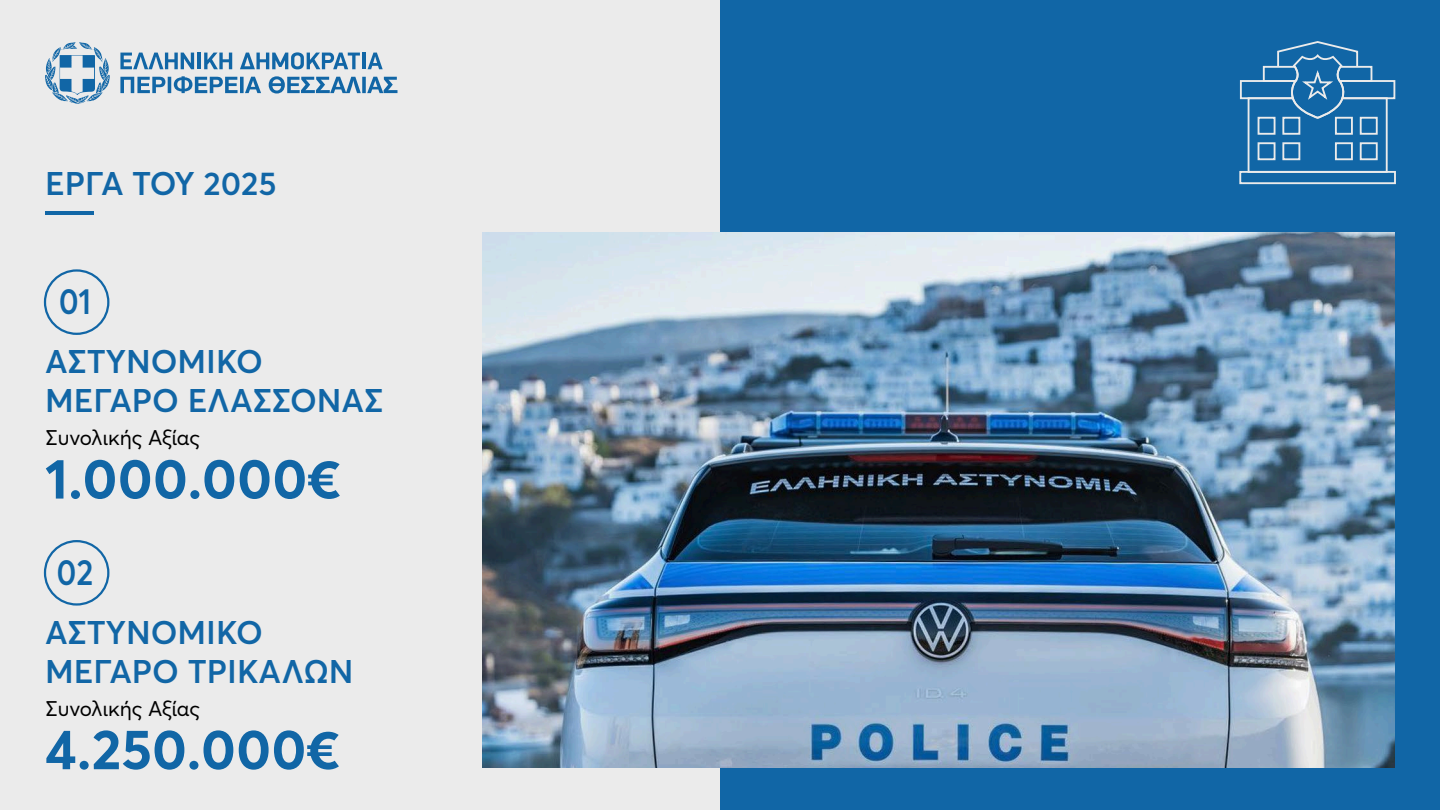
<style>
.page{position:relative;width:1440px;height:810px;background:#ebebeb}
.page>*{position:absolute;margin:0;border:0;box-sizing:border-box;transform-origin:0 0}
.t1{font:700 55.8px "Averta";color:#1166a6}
.t2{font:600 36px "Averta";color:#1166a6;scale:.88 1}
.t3{font:600 32.4px/38.8px "Averta";color:#1166a6}
.t4{font:21px "Averta";letter-spacing:-.015em;color:#000}
</style>
<div class="page">
<div style="left:720px;top:0;width:720px;height:810px;background:#1166a6"></div>
<div style="left:1239px;top:171px;width:157px;height:13px;border:2px solid #ebebeb"></div>
<svg style="left:1239px;top:41px;width:157px;height:133px"></svg>
<div style="left:44px;top:269px;width:65px;height:66px;border:2px solid #1166a6;border-radius:50%"></div>
<div style="left:44px;top:540px;width:65px;height:66px;border:2px solid #1166a6;border-radius:50%"></div>
<img style="left:482px;top:233px;width:913px;height:535px">
<hr style="left:45px;top:211px;width:49px;height:3px;background:#1166a6">
<svg style="left:45px;top:42px;width:65px;height:62px"></svg>
<svg style="left:120px;top:76px;width:277px;height:18px"></svg>
<svg style="left:120px;top:53px;width:74px;height:16px"></svg>
<hr style="left:197px;top:53px;width:4px;height:16px;background:#1166a6">
<svg style="left:204px;top:53px;width:28px;height:16px"></svg>
<svg style="left:240px;top:52px;width:120px;height:17px"></svg>
<hr style="left:362px;top:53px;width:3px;height:16px;background:#1166a6">
<svg style="left:368px;top:53px;width:15px;height:16px"></svg>
<p class="t3" style="left:45px;top:163px;width:233px">ΕΡΓΑ ΤΟΥ 2025</p>
<p class="t2" style="left:59px;top:279px;width:38px">01</p>
<p class="t3" style="left:45px;top:342px;width:340px">ΑΣΤΥΝΟΜΙΚΟ<br>ΜΕΓΑΡΟ ΕΛΑΣΣΟΝΑΣ</p>
<p class="t4" style="left:46px;top:425px;width:156px">Συνολικής Αξίας</p>
<h1 class="t1" style="left:45px;top:443px;width:298px">1.000.000€</h1>
<p class="t2" style="left:57px;top:549px;width:44px">02</p>
<p class="t3" style="left:45px;top:613px;width:310px">ΑΣΤΥΝΟΜΙΚΟ<br>ΜΕΓΑΡΟ ΤΡΙΚΑΛΩΝ</p>
<p class="t4" style="left:46px;top:695px;width:156px">Συνολικής Αξίας</p>
<h1 class="t1" style="left:45px;top:714px;width:297px">4.250.000€</h1>
</div>
